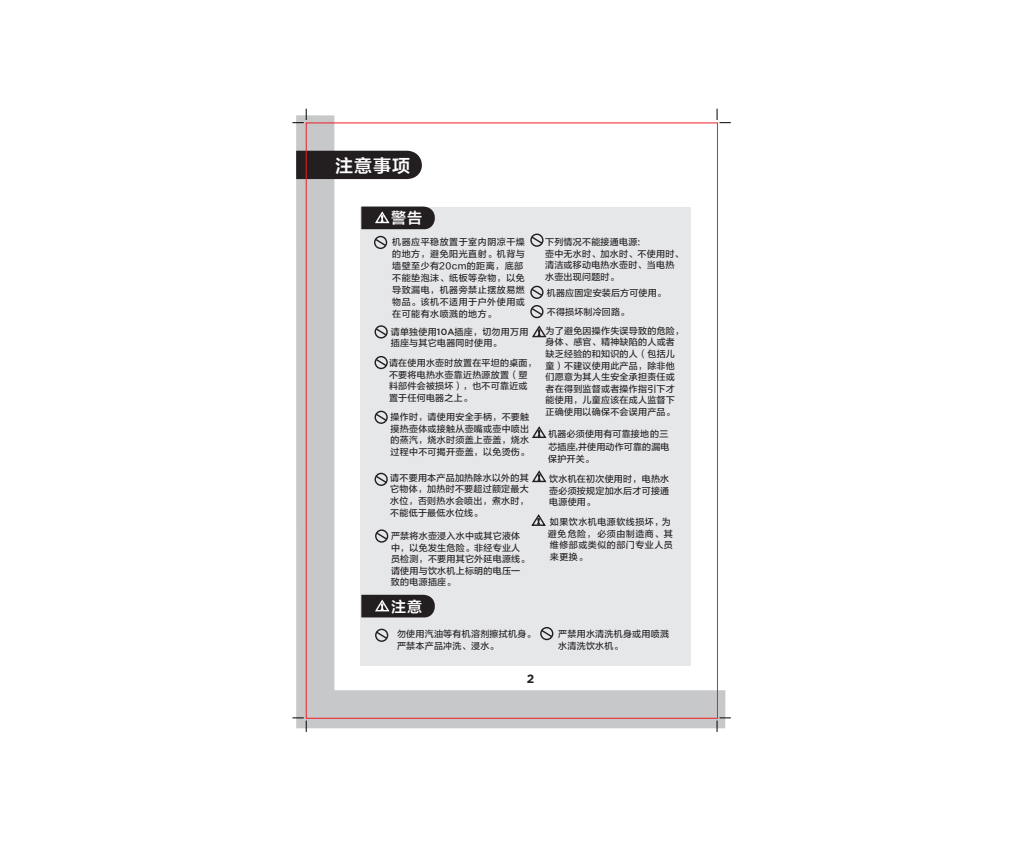
<style>
.page{position:relative;width:1021px;height:842px;background:#fff}
.page>*{position:absolute;margin:0;border:0;box-sizing:border-box;transform-origin:0 0}
.t1{font:18px "FZLTZCHK GBK1 0";color:#fff}
.t2{font:15px "FZLTZCHK GBK1 0";color:#fff}
.t3{font:700 12px "Gotham";color:#231f20}
.t4{font:9px/11.6px "FZLTZHUNHK GBK1 0";letter-spacing:.03em;color:#231f20}
.t5{font:9px/12px "FZLTZHUNHK GBK1 0";letter-spacing:.055em;color:#231f20}
.s1{font-family:"Gotham";font-weight:500}
</style>
<div class="page">
<svg style="left:296px;top:115px;width:429px;height:613px"></svg>
<div style="left:360px;top:207px;width:330px;height:459px;background:#e6e7e9"></div>
<svg style="left:361px;top:207px;width:74px;height:22px;background:#322e2f"></svg>
<svg style="left:296px;top:151px;width:131px;height:28px;background:#322d2e"></svg>
<div style="left:374px;top:325px;width:14px;height:14px;border:1px solid #231f20;border-radius:50%"></div>
<svg style="left:374px;top:327px;width:14px;height:10px"></svg>
<div style="left:374px;top:236px;width:13px;height:13px;border:1px solid #231f20;border-radius:50%"></div>
<svg style="left:374px;top:237px;width:13px;height:10px"></svg>
<div style="left:374px;top:356px;width:14px;height:13px;border:1px solid #231f20;border-radius:50%"></div>
<svg style="left:374px;top:357px;width:14px;height:11px"></svg>
<div style="left:374px;top:411px;width:14px;height:13px;border:1px solid #231f20;border-radius:50%"></div>
<svg style="left:374px;top:412px;width:14px;height:10px"></svg>
<div style="left:375px;top:529px;width:13px;height:14px;border:1px solid #231f20;border-radius:50%"></div>
<svg style="left:375px;top:531px;width:13px;height:10px"></svg>
<div style="left:530px;top:234px;width:13px;height:13px;border:1px solid #231f20;border-radius:50%"></div>
<svg style="left:530px;top:235px;width:14px;height:10px"></svg>
<div style="left:530px;top:286px;width:13px;height:13px;border:1px solid #231f20;border-radius:50%"></div>
<svg style="left:530px;top:287px;width:14px;height:10px"></svg>
<svg style="left:532px;top:426px;width:15px;height:12px"></svg>
<svg style="left:532px;top:470px;width:15px;height:13px"></svg>
<svg style="left:531px;top:514px;width:15px;height:12px"></svg>
<svg style="left:532px;top:325px;width:15px;height:13px"></svg>
<svg style="left:361px;top:595px;width:74px;height:22px;background:#322e2f"></svg>
<div style="left:375px;top:629px;width:13px;height:13px;border:1px solid #231f20;border-radius:50%"></div>
<svg style="left:375px;top:630px;width:13px;height:10px"></svg>
<div style="left:540px;top:627px;width:13px;height:13px;border:1px solid #231f20;border-radius:50%"></div>
<svg style="left:540px;top:628px;width:14px;height:11px"></svg>
<div style="left:374px;top:473px;width:14px;height:13px;border:1px solid #231f20;border-radius:50%"></div>
<svg style="left:374px;top:474px;width:14px;height:10px"></svg>
<div style="left:530px;top:305px;width:13px;height:13px;border:1px solid #231f20;border-radius:50%"></div>
<svg style="left:530px;top:307px;width:14px;height:10px"></svg>
<svg style="left:717px;top:109px;width:13px;height:14px"></svg>
<svg style="left:717px;top:718px;width:13px;height:14px"></svg>
<svg style="left:292px;top:718px;width:15px;height:14px"></svg>
<svg style="left:292px;top:109px;width:15px;height:14px"></svg>
<h1 class="t1" style="left:335px;top:156px;width:76px">注意事项</h1>
<h2 class="t2" style="left:391px;top:210px;width:32px">警告</h2>
<p class="t5" style="left:392px;top:236px;width:134px">机器应平稳放置于室内阴凉干燥的地方，避免阳光直射。机背与墙壁至少有20cm的距离，底部不能垫泡沫、纸板等杂物，以免导致漏电，机器旁禁止摆放易燃物品。该机不适用于户外使用或在可能有水喷溅的地方。</p>
<p class="t4" style="left:391px;top:326px;width:139px">请单独使用<span class="s1">10A</span>插座，切勿用万用插座与其它电器同时使用。</p>
<p class="t4" style="left:389px;top:358px;width:149px">请在使用水壶时放置在平坦的桌面，不要将电热水壶靠近热源放置（塑料部件会被损坏），也不可靠近或置于任何电器之上。</p>
<p class="t4" style="left:390px;top:411px;width:140px;text-align:justify">操作时，请使用安全手柄，不要触摸热壶体或接触从壶嘴或壶中喷出的蒸汽，烧水时须盖上壶盖，烧水过程中不可揭开壶盖，以免烫伤。</p>
<p class="t4" style="left:390px;top:472px;width:140px;text-align:justify">请不要用本产品加热除水以外的其它物体，加热时不要超过额定最大水位，否则热水会喷出，煮水时，不能低于最低水位线。</p>
<p class="t4" style="left:391px;top:530px;width:140px">严禁将水壶浸入水中或其它液体中，以免发生危险。非经专业人员检测，不要用其它外延电源线。请使用与饮水机上标明的电压一致的电源插座。</p>
<p class="t4" style="left:545px;top:237px;width:140px">下列情况不能接通电源:<br>壶中无水时、加水时、不使用时、清洁或移动电热水壶时、当电热水壶出现问题时。</p>
<p class="t4" style="left:547px;top:287px;width:120px">机器应固定安装后方可使用。</p>
<p class="t4" style="left:547px;top:306px;width:84px">不得损坏制冷回路。</p>
<p class="t4" style="left:545px;top:325px;width:140px">为了避免因操作失误导致的危险，身体、感官、精神缺陷的人或者缺乏经验的和知识的人（包括儿童）不建议使用此产品，除非他们愿意为其人生安全承担责任或者在得到监督或者操作指引下才能使用，儿童应该在成人监督下正确使用以确保不会误用产品。</p>
<p class="t4" style="left:548px;top:428px;width:123px;line-height:12.3px;text-align:justify">机器必须使用有可靠接地的三芯插座，并使用动作可靠的漏电保护开关。</p>
<p class="t4" style="left:549px;top:474px;width:121px;text-align:justify">饮水机在初次使用时，电热水壶必须按规定加水后才可接通电源使用。</p>
<p class="t5" style="left:548px;top:517px;width:126px;line-height:11.4px">如果饮水机电源软线损坏，为避免危险，必须由制造商、其维修部或类似的部门专业人员来更换。</p>
<h2 class="t2" style="left:391px;top:598px;width:32px">注意</h2>
<p class="t4" style="left:397px;top:628px;width:140px;line-height:12px">勿使用汽油等有机溶剂擦拭机身。严禁本产品冲洗、浸水。</p>
<p class="t4" style="left:558px;top:628px;width:112px;line-height:12px">严禁用水清洗机身或用喷溅水清洗饮水机。</p>
<h3 class="t3" style="left:527px;top:673px;width:9px">2</h3>
</div>
